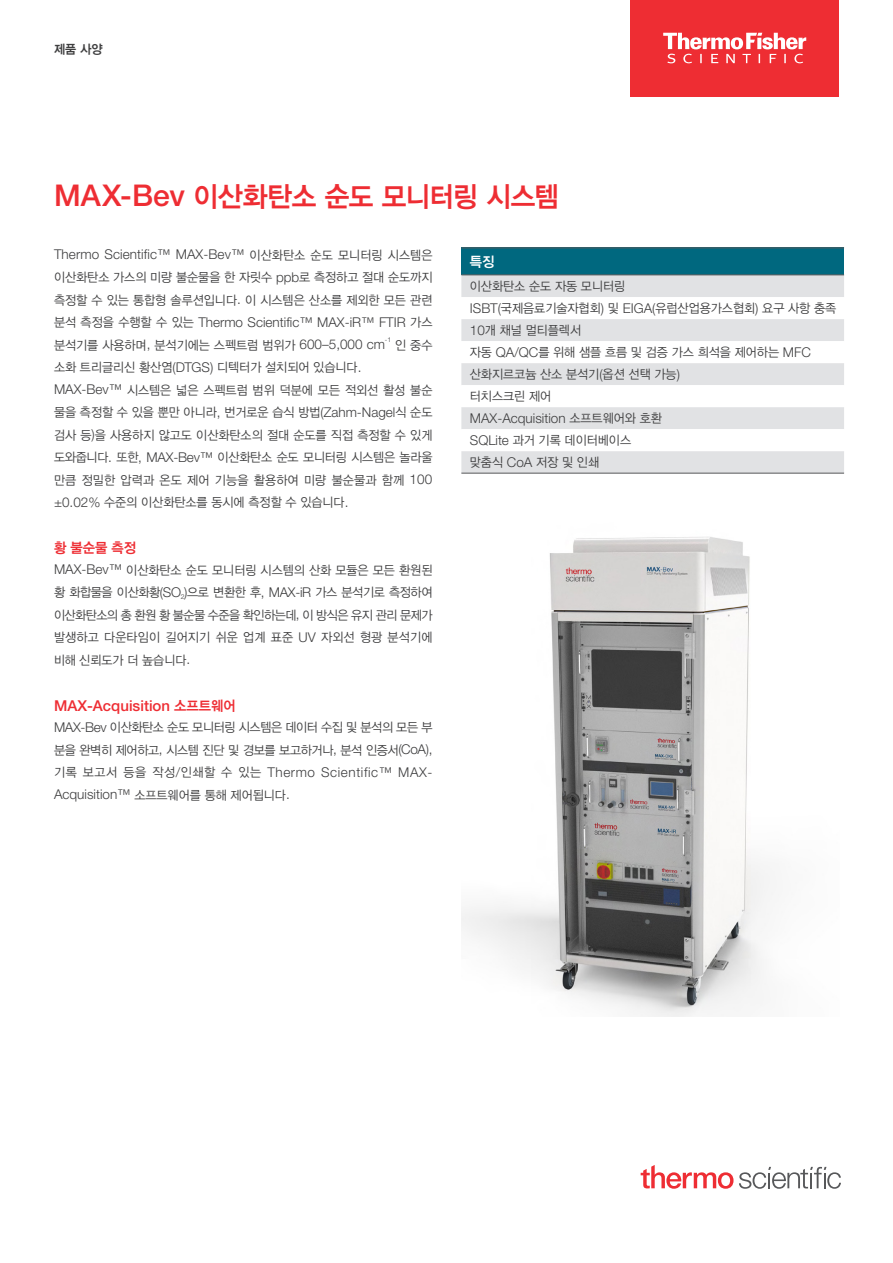
<style>
.page{position:relative;width:893px;height:1263px;background:#fff}
.page>*{position:absolute;margin:0;border:0;box-sizing:border-box;transform-origin:0 0}
.t1{font:28.2px "YDVYGO145";letter-spacing:-.02em;color:#ee2d33;scale:.95 1}
._10m{font:500 15px "Helvetica Neue LTW1 G";color:#ee2d33}
._10m-2{font:14.1px "YDVYGO145";color:#ee2d33;scale:.95 1}
.t2{font:14.1px "YDVYGO145";color:#fff;scale:.95 1}
.t3{font:300 13.5px "Helvetica Neue LTW1 G";color:#3e3e3f}
.t4{font:300 13.5px/22.5px "Helvetica Neue LTW1 G";letter-spacing:.04em;color:#3e3e3f}
.t5{font:12.75px/22.5px "YDVYGO125";color:#3e3e3f;text-align:justify;scale:.95 1}
.t6{font:12.75px/22.5px "YDVYGO125";letter-spacing:-.03em;color:#3e3e3f;scale:.95 1}
.t7{font:12.75px "YDVYGO145";color:#3e3e3f;scale:.95 1}
.t8{font:300 6.75px "Helvetica Neue LTW1 G";color:#3e3e3f}
.s1{font-family:"Helvetica Neue LTW1 G";font-weight:500;font-size:30px}
.s2{font-family:"YDVYGO125";font-weight:400;font-size:12.75px}
.s3{font-family:"Helvetica Neue LTW1 G";font-weight:300;font-size:13.5px}
.s4{font-family:"YDVYGO145";font-weight:400;font-size:14.1px}
</style>
<div class="page">
<img style="left:461px;top:537px;width:312px;height:479px">
<div style="left:461px;top:248px;width:383px;height:27px;background:#00687f"></div>
<div style="left:461px;top:276px;width:383px;height:197px;background:#e1e2e4"></div>
<svg style="left:461px;top:297px;width:383px;height:154px"></svg>
<hr style="left:461px;top:248px;width:383px;height:1px;background:#57585a">
<hr style="left:461px;top:275px;width:383px;height:1px;background:#57585a">
<hr style="left:461px;top:473px;width:383px;height:1px;background:#57585a">
<svg style="left:739px;top:1167px;width:102px;height:22px"></svg>
<svg style="left:641px;top:1165px;width:92px;height:24px"></svg>
<div style="left:630px;top:0;width:209px;height:96px;background:#ee2d33"></div>
<svg style="left:663px;top:33px;width:143px;height:30px"></svg>
<p class="t7" style="left:54px;top:42px;width:53px">제품 사양</p>
<p class="t1" style="left:54px;top:180px;width:533px"><span class="s1">MAX-Bev</span> 이산화탄소 순도 모니터링 시스템</p>
<p class="t3" style="left:54px;top:246px;width:380px">Thermo Scientific™ MAX-Bev™ <span class="s2">이산화탄소 순도 모니터링 시스템은</span></p>
<p class="t5" style="left:54px;top:266px;width:400px">이산화탄소 가스의 미량 불순물을 한 자릿수 <span class="s3">ppb</span>로 측정하고 절대 순도까지 측정할 수 있는 통합형 솔루션입니다<span class="s3">.</span> 이 시스템은 산소를 제외한 모든 관련</p>
<p class="t3" style="left:54px;top:314px;width:380px"><span class="s2">분석 측정을 수행할 수 있는</span> Thermo Scientific™ MAX-iR™ FTIR <span class="s2">가스</span></p>
<p class="t5" style="left:54px;top:334px;width:350px">분석기를 사용하며<span class="s3">,</span> 분석기에는 스펙트럼 범위가 <span class="s3">600–5,000 cm</span></p>
<p class="t8" style="left:385px;top:336px;width:8px">-1</p>
<p class="t5" style="left:395px;top:334px;width:41px">인 중수</p>
<p class="t5" style="left:54px;top:356px;width:325px">소화 트리글리신 황산염<span class="s3">(DTGS)</span> 디텍터가 설치되어 있습니다<span class="s3">.</span></p>
<p class="t5" style="left:54px;top:379px;width:400px"><span class="s3">MAX-Bev™</span> 시스템은 넓은 스펙트럼 범위 덕분에 모든 적외선 활성 불순 물을 측정할 수 있을 뿐만 아니라<span class="s3">,</span> 번거로운 습식 방법<span class="s3">(Zahm-Nagel</span>식 순도 검사 등<span class="s3">)</span>을 사용하지 않고도 이산화탄소의 절대 순도를 직접 측정할 수 있게 도와줍니다<span class="s3">.</span> 또한<span class="s3">, MAX-Bev™</span> 이산화탄소 순도 모니터링 시스템은 놀라울 만큼 정밀한 압력과 온도 제어 기능을 활용하여 미량 불순물과 함께 <span class="s3">100 ±0.02%</span> 수준의 이산화탄소를 동시에 측정할 수 있습니다<span class="s3">.</span></p>
<p class="_10m-2" style="left:54px;top:540px;width:88px">황 불순물 측정</p>
<p class="t5" style="left:54px;top:559px;width:400px"><span class="s3">MAX-Bev™</span> 이산화탄소 순도 모니터링 시스템의 산화 모듈은 모든 환원된 황 화합물을 이산화황<span class="s3">(SO</span><sub>2</sub><span class="s3">)</span>으로 변환한 후<span class="s3">, MAX-iR</span> 가스 분석기로 측정하여 이산화탄소의 총 환원 황 불순물 수준을 확인하는데<span class="s3">,</span> 이 방식은 유지 관리 문제가 발생하고 다운타임이 길어지기 쉬운 업계 표준 <span class="s3">UV</span> 자외선 형광 분석기에 비해 신뢰도가 더 높습니다<span class="s3">.</span></p>
<p class="_10m" style="left:54px;top:696px;width:183px">MAX-Acquisition <span class="s4">소프트웨어</span></p>
<p class="t6" style="left:54px;top:716px;width:400px"><span class="s3">MAX-Bev</span> 이산화탄소 순도 모니터링 시스템은 데이터 수집 및 분석의 모든 부 분을 완벽히 제어하고<span class="s3">,</span> 시스템 진단 및 경보를 보고하거나<span class="s3">,</span> 분석 인증서<span class="s3">(CoA),</span></p>
<p class="t4" style="left:54px;top:761px;width:380px"><span class="s2">기록 보고서 등을 작성</span>/<span class="s2">인쇄할 수 있는</span> Thermo Scientific™ MAX-<br>Acquisition™ <span class="s2">소프트웨어를 통해 제어됩니다</span>.</p>
<p class="t2" style="left:470px;top:254px;width:27px">특징</p>
<p class="t5" style="left:470px;top:275px;width:165px">이산화탄소 순도 자동 모니터링</p>
<p class="t5" style="left:470px;top:297px;width:387px"><span class="s3">ISBT(</span>국제음료기술자협회<span class="s3">)</span> 및 <span class="s3">EIGA(</span>유럽산업용가스협회<span class="s3">)</span> 요구 사항 충족</p>
<p class="t5" style="left:470px;top:319px;width:119px"><span class="s3">10</span>개 채널 멀티플렉서</p>
<p class="t5" style="left:470px;top:341px;width:360px">자동 <span class="s3">QA/QC</span>를 위해 샘플 흐름 및 검증 가스 희석을 제어하는 <span class="s3">MFC</span></p>
<p class="t5" style="left:470px;top:363px;width:223px">산화지르코늄 산소 분석기<span class="s3">(</span>옵션 선택 가능<span class="s3">)</span></p>
<p class="t5" style="left:470px;top:385px;width:87px">터치스크린 제어</p>
<p class="t3" style="left:470px;top:410px;width:193px">MAX-Acquisition <span class="s2">소프트웨어와 호환</span></p>
<p class="t5" style="left:470px;top:429px;width:171px"><span class="s3">SQLite</span> 과거 기록 데이터베이스</p>
<p class="t5" style="left:470px;top:451px;width:138px">맞춤식 <span class="s3">CoA</span> 저장 및 인쇄</p>
</div>
